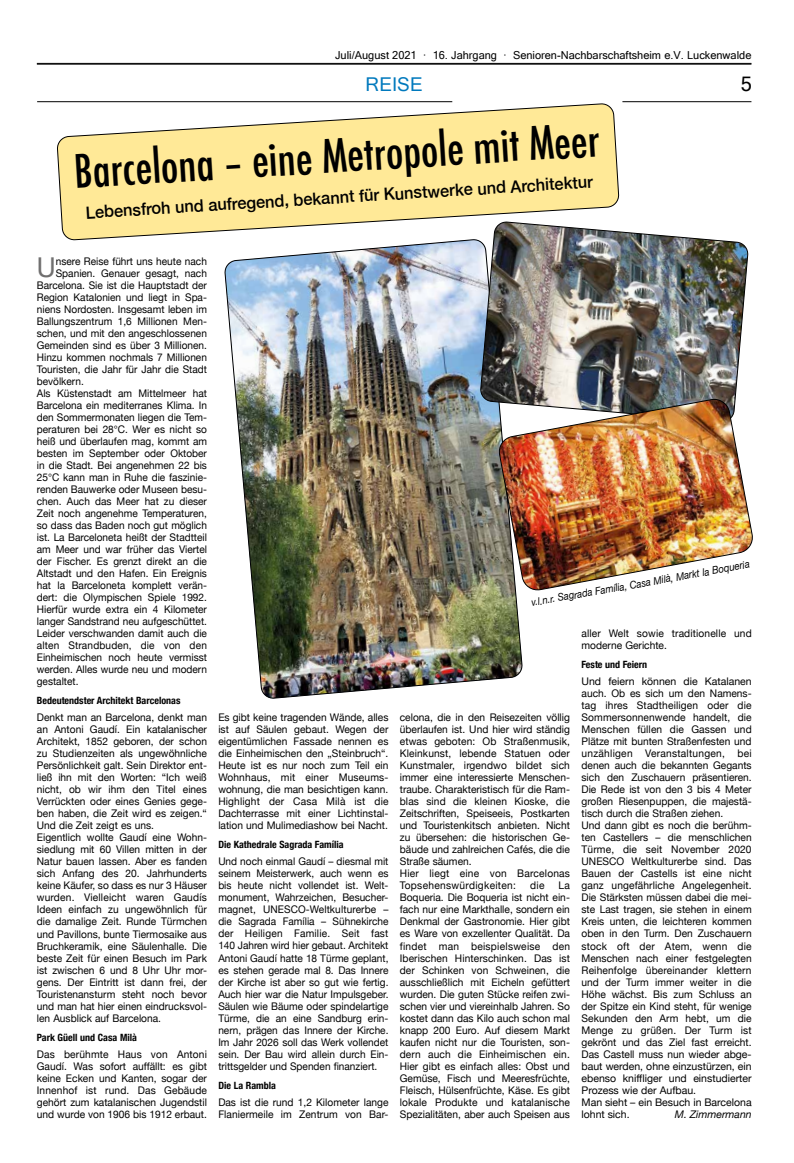
<style>
.page{position:relative;width:794px;height:1163px;background:#fff}
.page>*{position:absolute;margin:0;border:0;box-sizing:border-box;transform-origin:0 0}
.t1{font:500 condensed 45px "Futura";color:#000}
.t2{font:27.3px "Helvetica Neue";color:#706f6f;scale:.96 1}
.t3{font:20px "Microsoft Sans Serif";color:#000}
.t4{font:19px "Microsoft Sans Serif";color:#0079bd}
.t5{font:500 17px "Helvetica Neue";color:#000;scale:.96 1}
.t6{font:11px "Microsoft Sans Serif";color:#000}
.t7{font:10.5px/12px "Helvetica Neue";color:#000}
.t8{font:10.5px/12px "Helvetica Neue";color:#000;text-align:justify;scale:.96 1}
.t9{font:italic 10.5px "Helvetica Neue";color:#000;scale:.9 1}
.t10{font:italic 10.5px "Helvetica Neue";color:#000}
.t11{font:700 condensed 10px "Helvetica Neue";color:#000}
</style>
<div class="page">
<hr style="left:37px;top:101px;width:415px;height:1px;background:#000">
<hr style="left:622px;top:101px;width:129px;height:1px;background:#000">
<hr style="left:37px;top:64px;width:714px;height:1px;background:#000">
<hr style="left:37px;top:63px;width:714px;height:1px;background:#000">
<img style="left:224px;top:240px;width:298px;height:458px">
<svg style="left:57px;top:103px;width:562px;height:137px"></svg>
<img style="left:480px;top:221px;width:268px;height:201px">
<img style="left:498px;top:398px;width:255px;height:193px">
<p class="t6" style="left:335px;top:49px;width:418px">Juli/August 2021 · 16. Jahrgang · Senioren-Nachbarschaftsheim e.V. Luckenwalde</p>
<h3 class="t4" style="left:366px;top:74px;width:59px">REISE</h3>
<h1 class="t1" style="left:72px;top:145px;width:528px;rotate:-4deg">Barcelona – eine Metropole mit Meer</h1>
<h3 class="t5" style="left:85px;top:196px;width:531px;rotate:-3deg">Lebensfroh und aufregend, bekannt für Kunstwerke und Architektur</h3>
<h3 class="t3" style="left:741px;top:73px;width:13px">5</h3>
<h2 class="t2" style="left:37px;top:247px;width:21px">U</h2>
<p class="t8" style="left:56px;top:256px;width:159px">nsere Reise führt uns heute nach</p>
<p class="t8" style="left:56px;top:268px;width:159px">Spanien. Genauer gesagt, nach</p>
<p class="t8" style="left:37px;top:280px;width:179px">Barcelona. Sie ist die Hauptstadt der</p>
<p class="t8" style="left:37px;top:292px;width:178px">Region Katalonien und liegt in Spa-</p>
<p class="t8" style="left:37px;top:304px;width:179px">niens Nordosten. Insgesamt leben im</p>
<p class="t8" style="left:37px;top:316px;width:178px">Ballungszentrum 1,6 Millionen Men-</p>
<p class="t8" style="left:37px;top:328px;width:179px">schen, und mit den angeschlossenen</p>
<p class="t8" style="left:37px;top:340px;width:179px">Gemeinden sind es über 3 Millionen.</p>
<p class="t8" style="left:37px;top:352px;width:179px">Hinzu kommen nochmals 7 Millionen</p>
<p class="t8" style="left:37px;top:364px;width:179px">Touristen, die Jahr für Jahr die Stadt</p>
<p class="t8" style="left:37px;top:376px;width:51px">bevölkern.</p>
<p class="t8" style="left:37px;top:388px;width:179px">Als Küstenstadt am Mittelmeer hat</p>
<p class="t8" style="left:37px;top:400px;width:179px">Barcelona ein mediterranes Klima. In</p>
<p class="t8" style="left:37px;top:412px;width:178px">den Sommermonaten liegen die Tem-</p>
<p class="t8" style="left:37px;top:424px;width:179px">peraturen bei 28°C. Wer es nicht so</p>
<p class="t8" style="left:37px;top:436px;width:179px">heiß und überlaufen mag, kommt am</p>
<p class="t8" style="left:37px;top:448px;width:179px">besten im September oder Oktober</p>
<p class="t8" style="left:37px;top:460px;width:179px">in die Stadt. Bei angenehmen 22 bis</p>
<p class="t8" style="left:37px;top:472px;width:179px">25°C kann man in Ruhe die faszinie-</p>
<p class="t8" style="left:37px;top:484px;width:179px">renden Bauwerke oder Museen besu-</p>
<p class="t8" style="left:37px;top:496px;width:179px">chen. Auch das Meer hat zu dieser</p>
<p class="t8" style="left:37px;top:508px;width:179px">Zeit noch angenehme Temperaturen,</p>
<p class="t8" style="left:37px;top:520px;width:179px">so dass das Baden noch gut möglich</p>
<p class="t8" style="left:37px;top:532px;width:179px">ist. La Barceloneta heißt der Stadtteil</p>
<p class="t8" style="left:37px;top:544px;width:179px">am Meer und war früher das Viertel</p>
<p class="t8" style="left:37px;top:556px;width:179px">der Fischer. Es grenzt direkt an die</p>
<p class="t8" style="left:37px;top:568px;width:179px">Altstadt und den Hafen. Ein Ereignis</p>
<p class="t8" style="left:37px;top:580px;width:179px">hat la Barceloneta komplett verän-</p>
<p class="t8" style="left:37px;top:592px;width:179px">dert: die Olympischen Spiele 1992.</p>
<p class="t8" style="left:37px;top:604px;width:179px">Hierfür wurde extra ein 4 Kilometer</p>
<p class="t8" style="left:37px;top:616px;width:179px">langer Sandstrand neu aufgeschüttet.</p>
<p class="t8" style="left:37px;top:628px;width:179px">Leider verschwanden damit auch die</p>
<p class="t8" style="left:37px;top:640px;width:179px">alten Strandbuden, die von den</p>
<p class="t8" style="left:37px;top:652px;width:179px">Einheimischen noch heute vermisst</p>
<p class="t8" style="left:37px;top:664px;width:179px">werden. Alles wurde neu und modern</p>
<p class="t8" style="left:37px;top:676px;width:45px">gestaltet.</p>
<p class="t11" style="left:37px;top:692px;width:145px">Bedeutendster Architekt Barcelonas</p>
<p class="t7" style="left:37px;top:712px;width:172px">Denkt man an Barcelona, denkt man an Antoni Gaudí. Ein katalanischer Architekt, 1852 geboren, der schon zu Studienzeiten als ungewöhnliche Persönlichkeit galt. Sein Direktor ent&shy;ließ ihn mit den Worten: “Ich weiß nicht, ob wir ihm den Titel eines Verrückten oder eines Genies gege&shy;ben haben, die Zeit wird es zeigen.“ Und die Zeit zeigt es uns.<br>Eigentlich wollte Gaudí eine Wohn&shy;siedlung mit 60 Villen mitten in der Natur bauen lassen. Aber es fanden sich Anfang des 20. Jahrhunderts keine Käufer, so dass es nur 3 Häuser wurden. Vielleicht waren Gaudís Ideen einfach zu ungewöhnlich für die damalige Zeit. Runde Türmchen und Pavillons, bunte Tiermosaike aus Bruchkeramik, eine Säulenhalle. Die beste Zeit für einen Besuch im Park ist zwischen 6 und 8 Uhr Uhr mor&shy;gens. Der Eintritt ist dann frei, der Touristenansturm steht noch bevor und man hat hier einen eindrucksvol&shy;len Ausblick auf Barcelona.</p>
<p class="t11" style="left:37px;top:1028px;width:102px">Park Güell und Casa Milà</p>
<p class="t7" style="left:37px;top:1048px;width:172px;text-align:justify">Das berühmte Haus von Antoni Gaudí. Was sofort auffällt: es gibt keine Ecken und Kanten, sogar der Innenhof ist rund. Das Gebäude gehört zum katalanischen Jugendstil und wurde von 1906 bis 1912 erbaut.</p>
<p class="t7" style="left:218px;top:712px;width:172px;text-align:justify">Es gibt keine tragenden Wände, alles ist auf Säulen gebaut. Wegen der eigentümlichen Fassade nennen es die Einheimischen den „Steinbruch“.<br>Heute ist es nur noch zum Teil ein Wohnhaus, mit einer Museums&shy;wohnung, die man besichtigen kann.<br>Highlight der Casa Milà ist die Dachterrasse mit einer Lichtinstal&shy;lation und Mulimediashow bei Nacht.</p>
<p class="t11" style="left:218px;top:836px;width:127px">Die Kathedrale Sagrada Família</p>
<p class="t8" style="left:218px;top:856px;width:179px">Und noch einmal Gaudí – diesmal mit seinem Meisterwerk, auch wenn es bis heute nicht vollendet ist. Welt&shy;monument, Wahrzeichen, Besucher&shy;magnet, UNESCO-Weltkulturerbe – die Sagrada Família – Sühnekirche der Heiligen Familie. Seit fast 140 Jahren wird hier gebaut. Architekt Antoni Gaudí hatte 18 Türme geplant, es stehen gerade mal 8. Das Innere der Kirche ist aber so gut wie fertig.<br>Auch hier war die Natur Impulsgeber.<br>Säulen wie Bäume oder spindelartige Türme, die an eine Sandburg erin&shy;nern, prägen das Innere der Kirche.<br>Im Jahr 2026 soll das Werk vollendet sein. Der Bau wird allein durch Ein&shy;trittsgelder und Spenden finanziert.</p>
<p class="t11" style="left:218px;top:1076px;width:59px">Die La Rambla</p>
<p class="t7" style="left:218px;top:1096px;width:172px">Das ist die rund 1,2 Kilometer lange<br>Flaniermeile im Zentrum von Bar-</p>
<p class="t9" style="left:530px;top:595px;width:247px;rotate:-10deg">v.l.n.r. Sagrada Família, Casa Milà, Markt la Boqueria</p>
<p class="t7" style="left:581px;top:628px;width:172px">aller Welt sowie traditionelle und moderne Gerichte.</p>
<p class="t11" style="left:581px;top:656px;width:67px">Feste und Feiern</p>
<p class="t7" style="left:581px;top:676px;width:172px">Und feiern können die Katalanen auch. Ob es sich um den Namens&shy;tag ihres Stadtheiligen oder die<br>Sommersonnenwende handelt, die<br>Menschen füllen die Gassen und<br>Plätze mit bunten Straßenfesten und unzähligen Veranstaltungen, bei denen auch die bekannten Gegants sich den Zuschauern präsentieren.<br>Die Rede ist von den 3 bis 4 Meter großen Riesenpuppen, die majestä&shy;tisch durch die Straßen ziehen.<br>Und dann gibt es noch die berühm&shy;ten Castellers – die menschlichen<br>Türme, die seit November 2020<br>UNESCO Weltkulturerbe sind. Das<br>Bauen der Castells ist eine nicht ganz ungefährliche Angelegenheit.<br>Die Stärksten müssen dabei die mei&shy;ste Last tragen, sie stehen in einem<br>Kreis unten, die leichteren kommen oben in den Turm. Den Zuschauern stock oft der Atem, wenn die<br>Menschen nach einer festgelegten<br>Reihenfolge übereinander klettern und der Turm immer weiter in die<br>Höhe wächst. Bis zum Schluss an der Spitze ein Kind steht, für wenige<br>Sekunden den Arm hebt, um die<br>Menge zu grüßen. Der Turm ist gekrönt und das Ziel fast erreicht.<br>Das Castell muss nun wieder abge&shy;baut werden, ohne einzustürzen, ein ebenso kniffliger und einstudierter<br>Prozess wie der Aufbau.<br>Man sieht – ein Besuch in Barcelona lohnt sich.</p>
<p class="t7" style="left:400px;top:712px;width:172px">celona, die in den Reisezeiten völlig überlaufen ist. Und hier wird ständig etwas geboten: Ob Straßenmusik, Kleinkunst, lebende Statuen oder Kunstmaler, irgendwo bildet sich immer eine interessierte Menschen&shy;traube. Charakteristisch für die Ram&shy;blas sind die kleinen Kioske, die Zeitschriften, Speiseeis, Postkarten und Touristenkitsch anbieten. Nicht zu übersehen: die historischen Ge-- bäude und zahlreichen Cafés, die die Straße säumen.<br>Hier liegt eine von Barcelonas Topsehenswürdigkeiten:</p>
<p class="t7" style="left:400px;top:880px;width:172px;text-align:justify;text-indent:159px">La Boqueria. Die Boqueria ist nicht ein&shy;fach nur eine Markthalle, sondern ein Denkmal der Gastronomie. Hier gibt es Ware von exzellenter Qualität. Da findet man beispielsweise den Iberischen Hinterschinken. Das ist der Schinken von Schweinen, die ausschließlich mit Eicheln gefüttert wurden. Die guten Stücke reifen zwi&shy;schen vier und viereinhalb Jahren. So kostet dann das Kilo auch schon mal knapp 200 Euro. Auf diesem Markt kaufen nicht nur die Touristen, son&shy;dern auch die Einheimischen ein.<br>Hier gibt es einfach alles: Obst und Gemüse, Fisch und Meeresfrüchte, Fleisch, Hülsenfrüchte, Käse. Es gibt lokale Produkte und katalanische Spezialitäten, aber auch Speisen aus</p>
<p class="t7" style="left:530px;top:880px;width:16px">die</p>
<p class="t10" style="left:675px;top:1106px;width:78px">M. Zimmermann</p>
</div>
